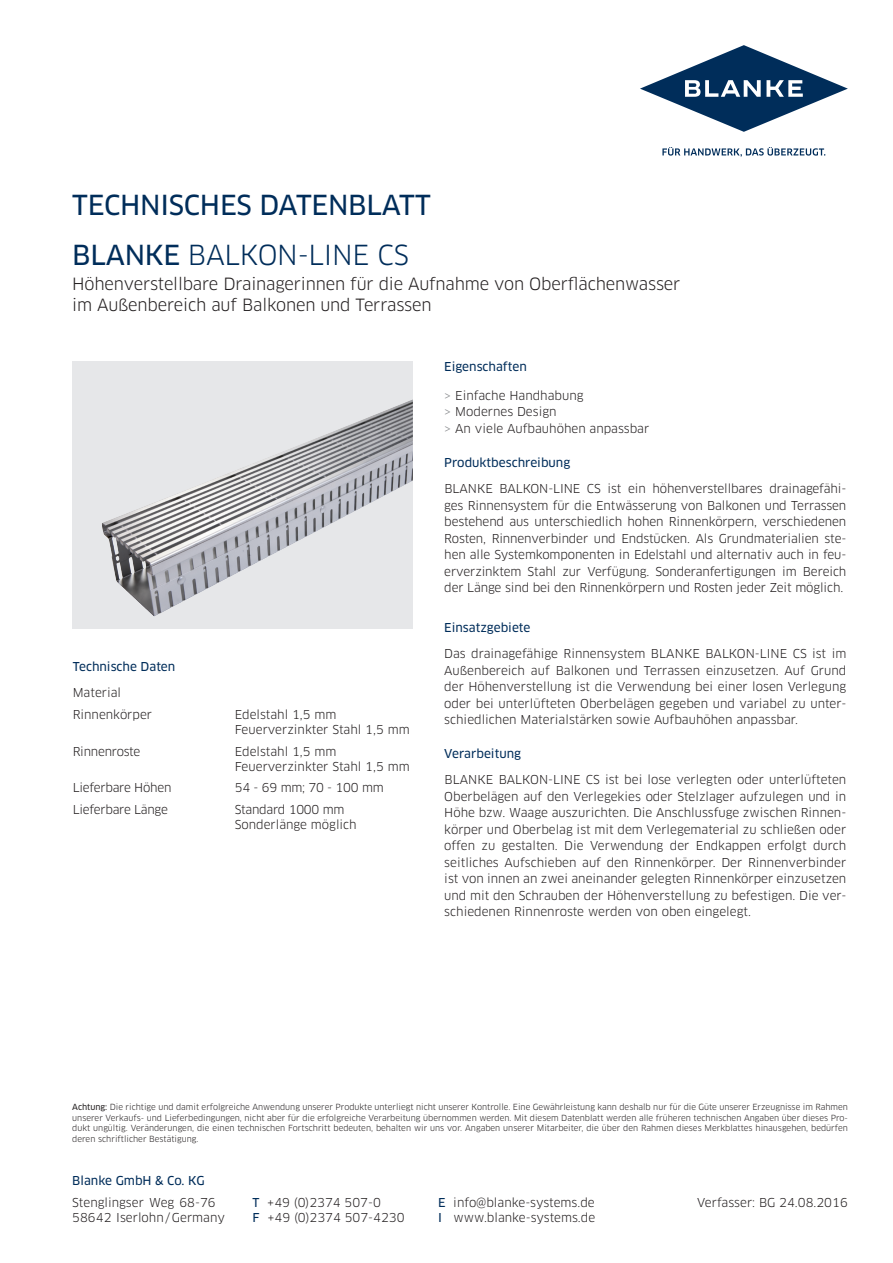
<style>
.page{position:relative;width:893px;height:1263px;background:#fff}
.page>*{position:absolute;margin:0;border:0;box-sizing:border-box;transform-origin:0 0}
.t1{font:27px "Clan OT News";letter-spacing:-.01em;color:#002d5a}
.t2{font:27px "Clan OT";letter-spacing:-.01em;color:#002d5a}
.t3{font:16.5px/21px "Clan OT";letter-spacing:-.01em;color:#231f20}
.t4{font:12px/16.5px "Clan OT";color:#231f20}
.t5{font:12px "Clan OT News";color:#002d5a}
.t6{font:12px "Clan OT";letter-spacing:-.02em;color:#231f20}
.t7{font:8.25px/10.5px "Clan OT";color:#231f20;text-align:justify}
.s1{font-family:"Clan OT News"}
.s2{color:#8a8c8f}
.s3{font-family:"Clan OT News";color:#002d5a}
</style>
<div class="page">
<svg style="left:662px;top:147px;width:163px;height:10px"></svg>
<svg style="left:640px;top:45px;width:208px;height:87px"></svg>
<svg style="left:73px;top:361px;width:340px;height:267px;background:#d3d3d6"></svg>
<img style="left:254px;top:404px;width:148px;height:59px">
<h1 class="t1" style="left:72px;top:189px;width:360px">TECHNISCHES DATENBLATT</h1>
<h1 class="t2" style="left:72px;top:239px;width:338px"><span class="s1">BLANKE</span> BALKON -LIN E CS</h1>
<h2 class="t3" style="left:72px;top:273px;width:610px">Höhenverstellbare Drainagerinnen für die Aufnahme von Oberflächenwasser im Außenbereich auf Balkonen und Terrassen</h2>
<p class="t5" style="left:73px;top:659px;width:104px">Technische Daten</p>
<p class="t4" style="left:73px;top:682px;width:81px;line-height:21.8px">Material<br>Rinnenkörper</p>
<p class="t4" style="left:235px;top:707px;width:176px;line-height:15px">Edelstahl 1,5 mm<br>Feuerverzinkter Stahl 1,5 mm</p>
<p class="t6" style="left:73px;top:744px;width:69px">Rinnenroste</p>
<p class="t4" style="left:235px;top:744px;width:176px;line-height:15px">Edelstahl 1,5 mm<br>Feuerverzinkter Stahl 1,5 mm</p>
<p class="t6" style="left:73px;top:781px;width:100px">Lieferbare Höhen</p>
<p class="t6" style="left:235px;top:781px;width:151px">54 - 69 mm; 70 - 100 mm</p>
<p class="t6" style="left:73px;top:802px;width:97px">Lieferbare Länge</p>
<p class="t4" style="left:235px;top:802px;width:124px;line-height:15px">Standard 1000 mm<br>Sonderlänge möglich</p>
<p class="t5" style="left:444px;top:359px;width:84px">Eigenschaften</p>
<p class="t4" style="left:444px;top:387px;width:207px"><span class="s2">&gt;</span> Einfache Handhabung<br><span class="s2">&gt;</span> Modernes Design<br><span class="s2">&gt;</span> An viele Aufbauhöhen anpassbar</p>
<p class="t5" style="left:444px;top:455px;width:127px">Produktbeschreibung</p>
<p class="t4" style="left:444px;top:480px;width:404px;text-align:justify">Blanke BALKON -LIN E CS ist ein höhenverstellbares drainagefähi&shy;ges Rinnensystem für die Entwässerung von Balkonen und Terrassen bestehend aus unterschiedlich hohen Rinnenkörpern, verschiedenen Rosten, Rinnenverbinder und Endstücken. Als Grundmaterialien ste&shy;hen alle Systemkomponenten in Edelstahl und alternativ auch in feu&shy;erverzinktem Stahl zur Verfügung. Sonderanfertigungen im Bereich der Länge sind bei den Rinnenkörpern und Rosten jeder Zeit möglich.</p>
<p class="t5" style="left:444px;top:620px;width:88px">Einsatzgebiete</p>
<p class="t4" style="left:444px;top:645px;width:404px;text-align:justify">Das drainagefähige Rinnensystem Blanke BALKON -LIN E CS ist im Außenbereich auf Balkonen und Terrassen einzusetzen. Auf Grund der Höhenverstellung ist die Verwendung bei einer losen Verlegung oder bei unterlüfteten Oberbelägen gegeben und variabel zu unter&shy;schiedlichen Materialstärken sowie Aufbauhöhen anpassbar.</p>
<p class="t5" style="left:444px;top:746px;width:78px">Verarbeitung</p>
<p class="t4" style="left:444px;top:771px;width:404px;text-align:justify">Blanke BALKON -LIN E CS ist bei lose verlegten oder unterlüfteten Oberbelägen auf den Verlegekies oder Stelzlager aufzulegen und in Höhe bzw. Waage auszurichten. Die Anschlussfuge zwischen Rinnen&shy;körper und Oberbelag ist mit dem Verlegematerial zu schließen oder offen zu gestalten. Die Verwendung der Endkappen erfolgt durch seitliches Aufschieben auf den Rinnenkörper. Der Rinnenverbinder ist von innen an zwei aneinander gelegten Rinnenkörper einzusetzen und mit den Schrauben der Höhenverstellung zu befestigen. Die ver&shy;schiedenen Rinnenroste werden von oben eingelegt.</p>
<p class="t7" style="left:72px;top:1102px;width:777px"><span class="s1">Achtung:</span> Die richtige und damit erfolgreiche Anwendung unserer Produkte unterliegt nicht unserer Kontrolle. Eine Gewährleistung kann deshalb nur für die Güte unserer Erzeugnisse im Rahmen unserer Verkaufs- und Lieferbedingungen, nicht aber für die erfolgreiche Verarbeitung übernommen werden. Mit diesem Datenblatt werden alle früheren technischen Angaben über dieses Pro&shy;dukt ungültig. Veränderungen, die einen technischen Fortschritt bedeuten, behalten wir uns vor. Angaben unserer Mitarbeiter, die über den Rahmen dieses Merkblattes hinausgehen, bedürfen deren schriftlicher Bestätigung.</p>
<p class="t5" style="left:72px;top:1173px;width:134px">Blanke GmbH &amp; Co. KG</p>
<p class="t4" style="left:72px;top:1195px;width:154px;line-height:15.3px">Stenglingser Weg 68-76<br>58642 Iserlohn/Germany</p>
<p class="t4" style="left:438px;top:1195px;width:159px;line-height:15.3px"><span class="s3">E</span> info@blanke-systems.de<br><span class="s3">I</span> www.blanke-systems.de</p>
<p class="t4" style="left:253px;top:1194px;width:130px"><span class="s3">T</span> +49 (0)2374 507-0</p>
<p class="t4" style="left:697px;top:1194px;width:152px">Verfasser: BG 24.08.2016</p>
<p class="t4" style="left:253px;top:1210px;width:154px"><span class="s3">F</span> +49 (0)2374 507-4230</p>
</div>
